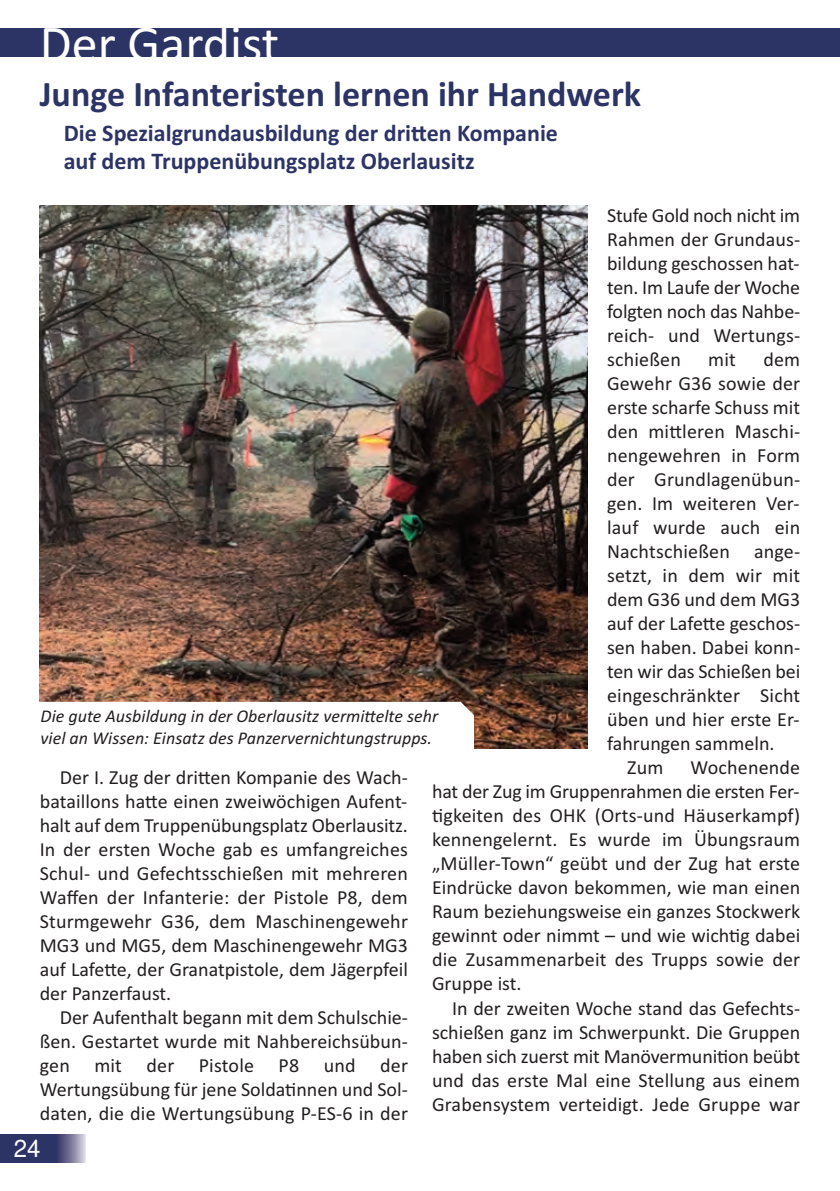
<style>
.page{position:relative;width:840px;height:1191px;background:#fff}
.page>*{position:absolute;margin:0;border:0;box-sizing:border-box;transform-origin:0 0}
.t1{font:25.4px "Calibri";color:#fff}
.t2{font:24px "Arial";color:#fff}
.t3{font:700 17.6px "Calibri";color:#2c3465}
.t4{font:700 11.8px "Calibri";color:#2c3465}
.t5{font:9.8px "Calibri";color:#231f20}
.t6{font:9.8px "Calibri";letter-spacing:.02em;color:#231f20}
.t7{font:9.8px "Calibri";letter-spacing:-.02em;color:#231f20}
.t8{font:italic 8.8px "Calibri";color:#231f20}
</style>
<div class="page">
<div style="left:0;top:28px;width:839px;height:29px;background:#2c3465"></div>
<div style="left:0;top:1134px;width:58px;height:28px;background:#2c3465"></div>
<div style="left:57px;top:1134px;width:28px;height:28px;background:linear-gradient(to right,#2d2e60,#ccc8d7)"></div>
<img style="left:40px;top:205px;width:546px;height:543px">
<svg style="left:40px;top:702px;width:433px;height:46px"></svg>
<h1 class="t1" style="left:40px;top:38px;width:241px">Der Gardist</h1>
<h3 class="t3" style="left:40px;top:90px;width:602px">Junge Infanteristen lernen ihr Handwerk</h3>
<p class="t4" style="left:64px;top:130px;width:495px">Die Spezialgrundausbildung der driten Kompanie</p>
<p class="t4" style="left:64px;top:158px;width:412px">auf dem Truppenübungsplatz Oberlausitz</p>
<p class="t7" style="left:606px;top:213px;width:195px">Stufe Gold noch nicht im</p>
<p class="t5" style="left:606px;top:237px;width:194px">Rahmen der Grundaus-</p>
<p class="t5" style="left:606px;top:261px;width:194px">bildung geschossen hat-</p>
<p class="t7" style="left:606px;top:285px;width:195px">ten. Im Laufe der Woche</p>
<p class="t5" style="left:606px;top:309px;width:195px">folgten noch das Nahbe-</p>
<p class="t5" style="left:606px;top:333px;width:49px">reich-</p>
<p class="t5" style="left:667px;top:333px;width:33px">und</p>
<p class="t6" style="left:713px;top:333px;width:88px">Wertungs-</p>
<p class="t6" style="left:606px;top:357px;width:75px">schießen</p>
<p class="t5" style="left:708px;top:357px;width:29px">mit</p>
<p class="t5" style="left:763px;top:357px;width:38px">dem</p>
<p class="t6" style="left:606px;top:381px;width:195px">Gewehr G36 sowie der</p>
<p class="t5" style="left:606px;top:405px;width:195px">erste scharfe Schuss mit</p>
<p class="t6" style="left:606px;top:429px;width:194px">den mitleren Maschi-</p>
<p class="t6" style="left:606px;top:453px;width:194px">nengewehren in Form</p>
<p class="t5" style="left:606px;top:477px;width:29px">der</p>
<p class="t6" style="left:653px;top:477px;width:147px">Grundlagenübun-</p>
<p class="t6" style="left:606px;top:501px;width:194px">gen. Im weiteren Ver-</p>
<p class="t5" style="left:606px;top:525px;width:33px">lauf</p>
<p class="t5" style="left:652px;top:525px;width:54px">wurde</p>
<p class="t5" style="left:720px;top:525px;width:41px">auch</p>
<p class="t5" style="left:774px;top:525px;width:27px">ein</p>
<p class="t6" style="left:606px;top:549px;width:124px">Nachtschießen</p>
<p class="t5" style="left:753px;top:549px;width:48px">ange-</p>
<p class="t6" style="left:606px;top:573px;width:194px">setzt, in dem wir mit</p>
<p class="t5" style="left:606px;top:597px;width:194px">dem G36 und dem MG3</p>
<p class="t5" style="left:606px;top:621px;width:194px">auf der Lafete geschos-</p>
<p class="t5" style="left:606px;top:645px;width:194px">sen haben. Dabei konn-</p>
<p class="t5" style="left:606px;top:669px;width:194px">ten wir das Schießen bei</p>
<p class="t6" style="left:606px;top:693px;width:134px">eingeschränkter</p>
<p class="t5" style="left:759px;top:693px;width:42px">Sicht</p>
<p class="t5" style="left:606px;top:717px;width:194px">üben und hier erste Er-</p>
<p class="t5" style="left:606px;top:741px;width:169px">fahrungen sammeln.</p>
<p class="t5" style="left:626px;top:765px;width:38px">Zum</p>
<p class="t6" style="left:690px;top:765px;width:111px">Wochenende</p>
<p class="t5" style="left:432px;top:789px;width:369px">hat der Zug im Gruppenrahmen die ersten Fer-</p>
<p class="t6" style="left:432px;top:813px;width:369px">}gkeiten des OHK (Orts-und Häuserkampf)</p>
<p class="t6" style="left:432px;top:837px;width:369px">kennengelernt. Es wurde im Übungsraum</p>
<p class="t6" style="left:432px;top:861px;width:369px">&gt;Müller-Town&lt; geübt und der Zug hat erste</p>
<p class="t5" style="left:432px;top:885px;width:369px">Eindrücke davon bekommen, wie man einen</p>
<p class="t5" style="left:432px;top:909px;width:369px">Raum beziehungsweise ein ganzes Stockwerk</p>
<p class="t5" style="left:432px;top:933px;width:369px">gewinnt oder nimmt 3 und wie wich}g dabei</p>
<p class="t6" style="left:432px;top:957px;width:369px">die Zusammenarbeit des Trupps sowie der</p>
<p class="t5" style="left:432px;top:981px;width:91px">Gruppe ist.</p>
<p class="t5" style="left:452px;top:1005px;width:349px">In der zweiten Woche stand das Gefechts-</p>
<p class="t5" style="left:432px;top:1029px;width:369px">schießen ganz im Schwerpunkt. Die Gruppen</p>
<p class="t5" style="left:432px;top:1053px;width:369px">haben sich zuerst mit Manövermuni}on beübt</p>
<p class="t6" style="left:432px;top:1077px;width:369px">und das erste Mal eine Stellung aus einem</p>
<p class="t6" style="left:432px;top:1101px;width:369px">Grabensystem verteidigt. Jede Gruppe war</p>
<p class="t8" style="left:41px;top:714px;width:399px">Die gute Ausbildung in der Oberlausitz vermitelte sehr</p>
<p class="t8" style="left:41px;top:736px;width:393px">viel an Wissen: Einsatz des Panzervernichtungstrupps.</p>
<p class="t5" style="left:60px;top:774px;width:349px">Der I. Zug der driten Kompanie des Wach-</p>
<p class="t5" style="left:40px;top:798px;width:369px">bataillons hate einen zweiwöchigen Aufent-</p>
<p class="t5" style="left:40px;top:822px;width:369px">halt auf dem Truppenübungsplatz Oberlausitz.</p>
<p class="t6" style="left:40px;top:846px;width:369px">In der ersten Woche gab es umfangreiches</p>
<p class="t6" style="left:40px;top:870px;width:369px">Schul- und Gefechtsschießen mit mehreren</p>
<p class="t6" style="left:40px;top:894px;width:369px">Waûen der Infanterie: der Pistole P8, dem</p>
<p class="t6" style="left:40px;top:918px;width:369px">Sturmgewehr G36, dem Maschinengewehr</p>
<p class="t5" style="left:40px;top:942px;width:369px">MG3 und MG5, dem Maschinengewehr MG3</p>
<p class="t5" style="left:40px;top:966px;width:369px">auf Lafete, der Granatpistole, dem Jägerpfeil</p>
<p class="t5" style="left:40px;top:990px;width:133px">der Panzerfaust.</p>
<p class="t5" style="left:60px;top:1014px;width:349px">Der Aufenthalt begann mit dem Schulschie-</p>
<p class="t5" style="left:40px;top:1038px;width:369px">ßen. Gestartet wurde mit Nahbereichsübun-</p>
<p class="t5" style="left:40px;top:1062px;width:32px">gen</p>
<p class="t5" style="left:94px;top:1062px;width:29px">mit</p>
<p class="t5" style="left:146px;top:1062px;width:29px">der</p>
<p class="t5" style="left:199px;top:1062px;width:57px">Pistole</p>
<p class="t5" style="left:278px;top:1062px;width:22px">P8</p>
<p class="t5" style="left:323px;top:1062px;width:33px">und</p>
<p class="t5" style="left:380px;top:1062px;width:29px">der</p>
<p class="t5" style="left:40px;top:1086px;width:369px">Wertungsübung für jene Solda}nnen und Sol-</p>
<p class="t6" style="left:40px;top:1110px;width:369px">daten, die die Wertungsübung P-ES-6 in der</p>
<h2 class="t2" style="left:14px;top:1139px;width:28px">24</h2>
</div>
